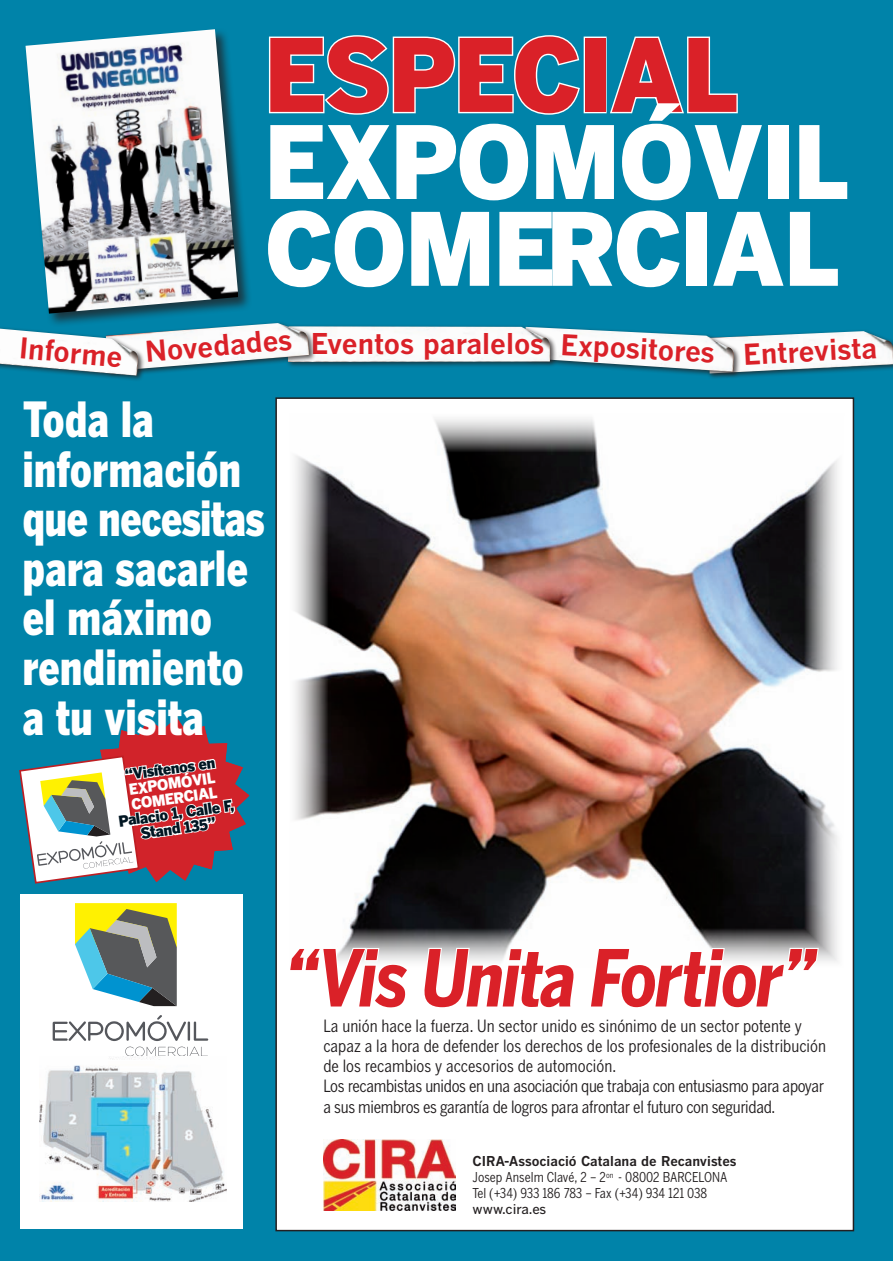
<style>
.page{position:relative;width:893px;height:1261px;background:#fff}
.page>*{position:absolute;margin:0;border:0;box-sizing:border-box;transform-origin:0 0}
.t1{font:900 99.9px/86.8px "Benton Gothic";letter-spacing:-.02em;color:#fff}
.t2{font:italic 700 condensed 77.7px "Benton Gothic";letter-spacing:-.02em;color:#da2128}
.t3{font:900 48px/49.5px "Benton Gothic";color:#fff;scale:.8 1}
.t4{font:700 28.35px "Benton Gothic";letter-spacing:-.005em;color:#da2128}
.t5{font:condensed 16.8px/20.1px "Benton Gothic";letter-spacing:-.015em;color:#231f20}
.t6{font:900 15px/15px "Benton Gothic";color:#011622;text-align:center}
.t7{font:condensed 13.5px/16.2px "Benton Gothic";color:#231f20}
.s1{color:#da2128}
.s2{color:#fff}
.s3{font-weight:700;font-stretch:normal}
.s4{font-weight:500;font-stretch:normal}
</style>
<div class="page">
<div style="left:0;top:0;width:892px;height:1260px;background:#0083a9"></div>
<svg style="left:268px;top:35px;width:312px;height:80px"></svg>
<div style="left:583px;top:37px;width:23px;height:76px;border:3px solid #fff"></div>
<svg style="left:610px;top:36px;width:128px;height:78px"></svg>
<div style="left:276px;top:398px;width:577px;height:832px;background:#fff"></div>
<img style="left:295px;top:419px;width:543px;height:543px">
<svg style="left:295px;top:945px;width:115px;height:17px"></svg>
<svg style="left:420px;top:946px;width:155px;height:16px"></svg>
<svg style="left:588px;top:946px;width:231px;height:16px"></svg>
<img style="left:323px;top:1139px;width:132px;height:70px">
<div style="left:20px;top:894px;width:223px;height:334px;background:#fff"></div>
<svg style="left:75px;top:903px;width:102px;height:102px;background:#899d78"></svg>
<svg style="left:125px;top:1046px;width:83px;height:10px"></svg>
<svg style="left:53px;top:1015px;width:155px;height:25px"></svg>
<img style="left:40px;top:1056px;width:186px;height:145px">
<div style="left:23px;top:27px;width:228px;height:300px;background:#231f20;opacity:.75"></div>
<img style="left:26px;top:29px;width:212px;height:284px">
<div style="left:705px;top:328px;width:187px;height:52px;background:#231f20;opacity:.75"></div>
<img style="left:740px;top:331px;width:152px;height:42px">
<div style="left:523px;top:324px;width:217px;height:54px;background:#231f20;opacity:.75"></div>
<img style="left:525px;top:327px;width:208px;height:45px">
<div style="left:285px;top:324px;width:271px;height:44px;background:#231f20;opacity:.75"></div>
<img style="left:315px;top:326px;width:235px;height:36px">
<div style="left:103px;top:321px;width:212px;height:57px;background:#231f20;opacity:.75"></div>
<img style="left:145px;top:323px;width:164px;height:48px">
<div style="left:0;top:315px;width:145px;height:67px;background:#231f20;opacity:.75"></div>
<img style="left:0;top:327px;width:138px;height:48px">
<svg style="left:19px;top:717px;width:230px;height:167px"></svg>
<p class="t1" style="left:264px;top:29px;width:588px"><span class="s1">Especial<br></span>Expomóvil<br>ComErcial</p>
<p class="t4" style="left:21px;top:330px;width:105px;rotate:5deg">Informe</p>
<p class="t4" style="left:144px;top:334px;width:149px;rotate:-5deg">Novedades</p>
<p class="t4" style="left:311px;top:326px;width:235px">Eventos paralelos</p>
<p class="t4" style="left:561px;top:326px;width:156px;rotate:3deg">Expositores</p>
<p class="t3" style="left:22px;top:393px;width:304px">Toda la información que necesitas para sacarle el máximo rendimiento a tu visita</p>
<p class="t6" style="left:111px;top:768px;width:118px;rotate:-8deg">“Visítenos en<br><span class="s2">Expo móvil<br>Comercial<br></span>Palacio 1, Calle F,<br>Stand 135”</p>
<p class="t4" style="left:742px;top:337px;width:136px;rotate:-3deg">Entrevista</p>
<p class="t2" style="left:285px;top:930px;width:533px">“Vis Unita Fortior”</p>
<p class="t5" style="left:323px;top:1015px;width:504px">La unión hace la fuerza. Un sector unido es sinónimo de un sector potente y capaz a la hora de defender los derechos de los profesionales de la distribución de los recambios y accesorios de automoción.<br>Los recambistas unidos en una asociación que trabaja con entusiasmo para apoyar a sus miembros es garantía de logros para afrontar el futuro con seguridad.</p>
<p class="t7" style="left:472px;top:1152px;width:265px"><span class="s3">CIRA-Associació Catalana de Recanvistes </span>Josep Anselm Clavé, 2 – 2<sup>on</sup> - 08002 BARCELONA Tel (+34) 933 186 783 – Fax (+34) 934 121 038 <span class="s4">www.cira.es</span></p>
</div>
